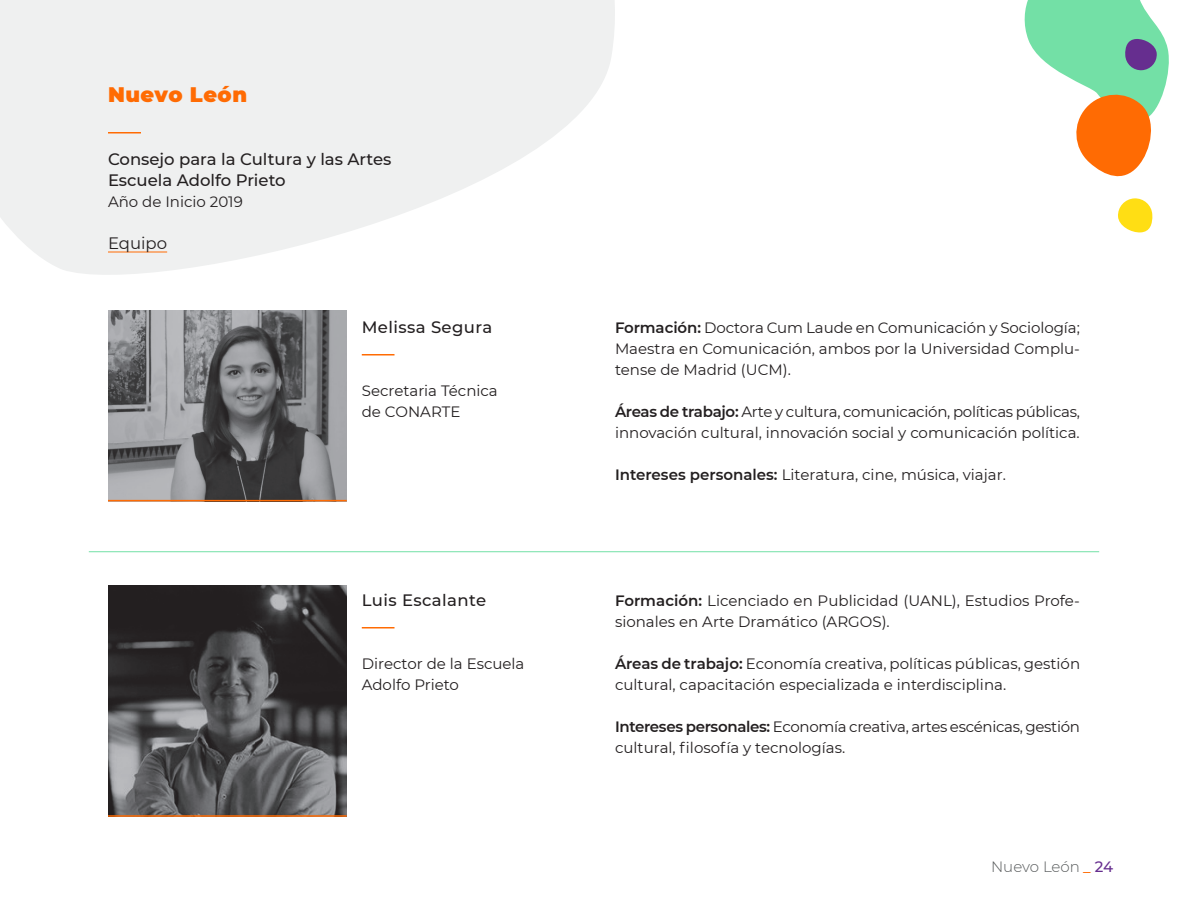
<style>
.page{position:relative;width:1188px;height:918px;background:#fff}
.page>*{position:absolute;margin:0;border:0;box-sizing:border-box;transform-origin:0 0}
.Destacado1{font:900 21px "Montserrat";letter-spacing:.025em;color:#ff6b03}
.Destacado2{font:500 16.5px "Montserrat";color:#231f20}
.Nombre_funcionarix{font:500 16.5px "Montserrat";letter-spacing:.025em;color:#231f20}
.Destacado3_subrayado{font:16.5px "Montserrat";color:#231f20}
.Cuerpo_de_texto{font:15px/21px "Montserrat";color:#231f20}
.Cuerpo_de_texto-2{font:15px/21px "Montserrat";letter-spacing:-.02em;color:#231f20}
.Destacado2-2{font:15px "Montserrat";color:#231f20}
.t1{font:300 15px "Montserrat";color:#585b5c}
.s1{font-weight:600}
.s2{font-weight:500;color:#ff6b03}
.s3{font-weight:500;color:#662e8f}
</style>
<div class="page">
<svg style="left:0;top:0;width:615px;height:275px;fill:#eff0f0"></svg>
<hr style="left:108px;top:132px;width:33px;height:2px;background:#ff6b03">
<hr style="left:108px;top:252px;width:59px;height:1px;background:#ff6b03">
<img style="left:108px;top:310px;width:239px;height:190px">
<hr style="left:362px;top:354px;width:32px;height:2px;background:#ff6b03">
<hr style="left:108px;top:500px;width:239px;height:1px;background:#ff6b03">
<img style="left:108px;top:585px;width:239px;height:230px">
<hr style="left:108px;top:815px;width:239px;height:2px;background:#ff6b03">
<hr style="left:362px;top:627px;width:32px;height:1px;background:#ff6b03">
<hr style="left:89px;top:551px;width:1010px;height:1px;background:#73e0a6">
<svg style="left:1024px;top:0;width:145px;height:177px"></svg>
<svg style="left:1118px;top:198px;width:35px;height:35px"></svg>
<p class="Destacado1" style="left:108px;top:79px;width:141px">Nuevo León</p>
<p class="Destacado2" style="left:108px;top:148px;width:285px">Consejo para la Cultura y las Artes</p>
<p class="Destacado2" style="left:108px;top:169px;width:179px">Escuela Adolfo Prieto</p>
<p class="Destacado2-2" style="left:108px;top:191px;width:136px">Año de Inicio 2019</p>
<p class="Destacado3_subrayado" style="left:108px;top:232px;width:61px">Equipo</p>
<p class="Nombre_funcionarix" style="left:362px;top:316px;width:132px">Melissa Segura</p>
<p class="Cuerpo_de_texto" style="left:362px;top:380px;width:138px">Secretaria Técnica de CONARTE</p>
<p class="Nombre_funcionarix" style="left:362px;top:589px;width:126px">Luis Escalante</p>
<p class="Cuerpo_de_texto" style="left:362px;top:653px;width:164px">Director de la Escuela<br>Adolfo Prieto</p>
<p class="Cuerpo_de_texto" style="left:615px;top:317px;width:467px;text-align:justify"><span class="s1">Formación:</span> Doctora Cum Laude en Comunicación y Sociología; Maestra en Comunicación, ambos por la Universidad Complu&shy;tense de Madrid (UCM).</p>
<p class="Cuerpo_de_texto" style="left:615px;top:401px;width:467px"><span class="s1">Áreas de trabajo:</span> Arte y cultura, comunicación, políticas públicas, innovación cultural, innovación social y comunicación política.</p>
<p class="Cuerpo_de_texto" style="left:615px;top:464px;width:392px"><span class="s1">Intereses personales:</span> Literatura, cine, música, viajar.</p>
<p class="Cuerpo_de_texto" style="left:615px;top:590px;width:467px"><span class="s1">Formación:</span> Licenciado en Publicidad (UANL), Estudios Profe&shy;sionales en Arte Dramático (ARGOS).</p>
<p class="Cuerpo_de_texto" style="left:615px;top:653px;width:467px"><span class="s1">Áreas de trabajo:</span> Economía creativa, políticas públicas, gestión cultural, capacitación especializada e interdisciplina.</p>
<p class="Cuerpo_de_texto-2" style="left:615px;top:716px;width:467px"><span class="s1">Intereses personales:</span> Economía creativa, artes escénicas, gestión cultural, filosofía y tecnologías.</p>
<p class="t1" style="left:991px;top:857px;width:123px">Nuevo León <span class="s2">_</span> <span class="s3">24</span></p>
</div>
